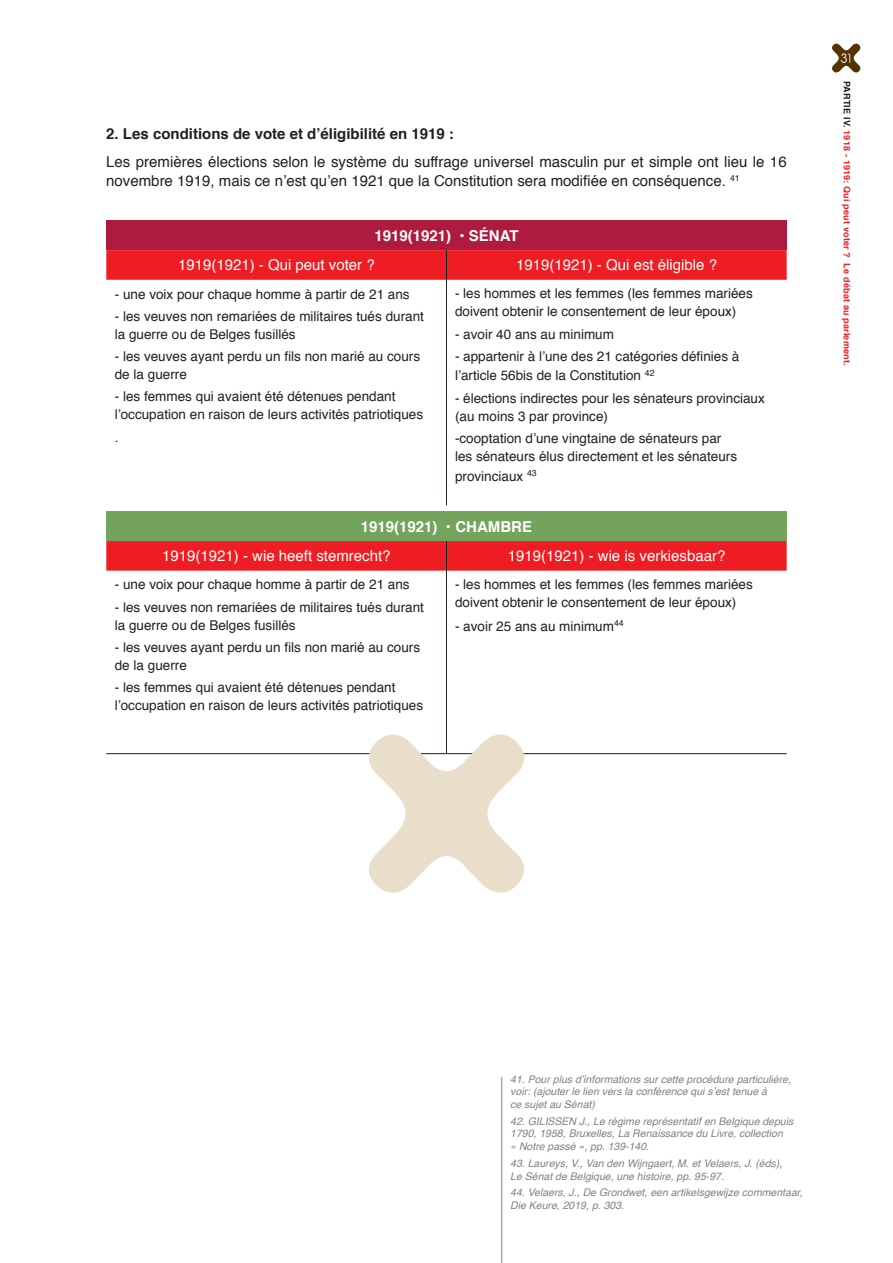
<style>
.page{position:relative;width:893px;height:1263px;background:#fff}
.page>*{position:absolute;margin:0;border:0;box-sizing:border-box;transform-origin:0 0}
.t1{font:15px/19.5px "Helvetica";color:#231f20}
.t2{font:15px "Helvetica";color:#fff}
.t3{font:700 15px "Helvetica";color:#231f20}
.t4{font:700 15px "Helvetica";color:#fff}
.t5{font:13.5px/18px "Helvetica";color:#231f20}
.t6{font:12px "Abeatby Kai";color:#fff}
.t7{font:italic 10.5px/12.6px "Helvetica";color:#808285}
.t8{font:700 9px "Helvetica";letter-spacing:.02em;color:#ee1d23}
.s1{color:#231f20}
</style>
<div class="page">
<svg style="left:832px;top:43px;width:29px;height:30px"></svg>
<div style="left:106px;top:220px;width:681px;height:30px;background:#af1b3e"></div>
<svg style="left:106px;top:250px;width:681px;height:30px;background:#ee1f25"></svg>
<hr style="left:446px;top:250px;width:1px;height:30px;background:#231f20">
<hr style="left:446px;top:280px;width:1px;height:225px;background:#231f20">
<div style="left:106px;top:511px;width:681px;height:30px;background:#74a45c"></div>
<div style="left:106px;top:541px;width:681px;height:30px;background:#ee1d23"></div>
<hr style="left:446px;top:541px;width:1px;height:30px;background:#231f20">
<hr style="left:446px;top:571px;width:1px;height:182px;background:#231f20">
<hr style="left:106px;top:753px;width:340px;height:1px;background:#231f20">
<hr style="left:446px;top:753px;width:341px;height:1px;background:#231f20">
<hr style="left:501px;top:1077px;width:1px;height:186px;background:#808285">
<svg style="left:360px;top:734px;width:173px;height:159px"></svg>
<p class="t3" style="left:106px;top:121px;width:349px">2. Les conditions de vote et d’éligibilité en 1919 :</p>
<p class="t1" style="left:106px;top:152px;width:682px">Les premières élections selon le système du suffrage universel masculin pur et simple ont lieu le 16 novembre 1919, mais ce n’est qu’en 1921 que la Constitution sera modifiée en conséquence. <sup>41</sup></p>
<p class="t4" style="left:374px;top:223px;width:146px">1919(1921) • SÉNAT</p>
<p class="t2" style="left:178px;top:253px;width:198px">1919(1921) - Qui peut voter ?</p>
<p class="t2" style="left:516px;top:253px;width:202px">1919(1921) - Qui est éligible ?</p>
<p class="t5" style="left:115px;top:285px;width:296px">- une voix pour chaque homme à partir de 21 ans</p>
<p class="t5" style="left:115px;top:307px;width:311px">- les veuves non remariées de militaires tués durant la guerre ou de Belges fusillés</p>
<p class="t5" style="left:115px;top:348px;width:307px">- les veuves ayant perdu un fils non marié au cours de la guerre</p>
<p class="t5" style="left:115px;top:388px;width:310px">- les femmes qui avaient été détenues pendant l’occupation en raison de leurs activités patriotiques</p>
<p class="t5" style="left:115px;top:428px;width:5px">.</p>
<p class="t5" style="left:455px;top:285px;width:299px">- les hommes et les femmes (les femmes mariées doivent obtenir le consentement de leur époux)</p>
<p class="t5" style="left:455px;top:325px;width:161px">- avoir 40 ans au minimum</p>
<p class="t5" style="left:455px;top:347px;width:286px;line-height:19.5px">- appartenir à l’une des 21 catégories définies à l’article 56bis de la Constitution <sup>42</sup></p>
<p class="t5" style="left:455px;top:389px;width:311px">- élections indirectes pour les sénateurs provinciaux (au moins 3 par province)</p>
<p class="t5" style="left:455px;top:430px;width:284px">-cooptation d’une vingtaine de sénateurs par les sénateurs élus directement et les sénateurs</p>
<p class="t5" style="left:455px;top:467px;width:83px">provinciaux <sup>43</sup></p>
<p class="t4" style="left:361px;top:514px;width:173px">1919(1921) • CHAMBRE</p>
<p class="t2" style="left:162px;top:544px;width:230px">1919(1921) - wie heeft stemrecht?</p>
<p class="t2" style="left:508px;top:544px;width:219px">1919(1921) - wie is verkiesbaar?</p>
<p class="t5" style="left:115px;top:576px;width:296px">- une voix pour chaque homme à partir de 21 ans</p>
<p class="t5" style="left:115px;top:598px;width:311px">- les veuves non remariées de militaires tués durant la guerre ou de Belges fusillés</p>
<p class="t5" style="left:115px;top:639px;width:307px">- les veuves ayant perdu un fils non marié au cours de la guerre</p>
<p class="t5" style="left:115px;top:679px;width:310px">- les femmes qui avaient été détenues pendant l’occupation en raison de leurs activités patriotiques</p>
<p class="t5" style="left:455px;top:576px;width:299px">- les hommes et les femmes (les femmes mariées doivent obtenir le consentement de leur époux)</p>
<p class="t5" style="left:455px;top:618px;width:170px">- avoir 25 ans au minimum<sup>44</sup></p>
<p class="t6" style="left:841px;top:53px;width:12px">31</p>
<p class="t8" style="left:854px;top:81px;width:286px;rotate:90deg"><span class="s1">PARTIE IV.</span> 1918 - 1919: Qui peut voter ? Le débat au parlement.</p>
<p class="t7" style="left:510px;top:1073px;width:282px">41. Pour plus d’informations sur cette procédure particulière, voir: (ajouter le lien vers la conférence qui s’est tenue à<br>ce sujet au Sénat)</p>
<p class="t7" style="left:510px;top:1115px;width:285px">42. GILISSEN J., Le régime représentatif en Belgique depuis<br>1790, 1958, Bruxelles, La Renaissance du Livre, collection<br>« Notre passé », pp. 139-140.</p>
<p class="t7" style="left:510px;top:1157px;width:273px">43. Laureys, V., Van den Wijngaert, M. et Velaers, J. (éds),<br>Le Sénat de Belgique, une histoire, pp. 95-97.</p>
<p class="t7" style="left:510px;top:1186px;width:294px">44. Velaers, J., De Grondwet, een artikelsgewijze commentaar,<br>Die Keure, 2019, p. 303.</p>
</div>
